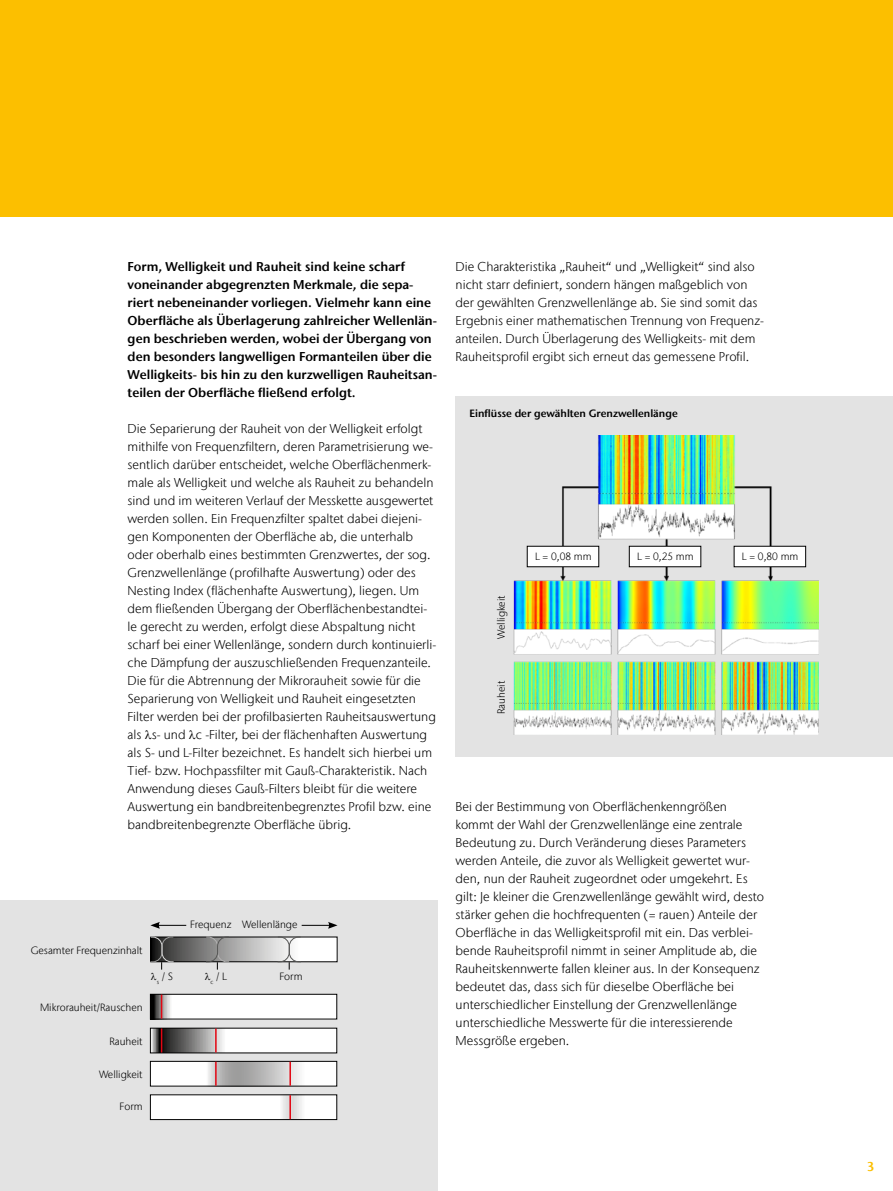
<style>
.page{position:relative;width:893px;height:1191px;background:#fff}
.page>*{position:absolute;margin:0;border:0;box-sizing:border-box;transform-origin:0 0}
.t1{font:300 12.75px/18px "Stone Sans IIITC Com";color:#000}
.t2{font:600 12.75px/18px "Stone Sans IIITC Com";color:#000}
.t3{font:600 12.75px "Stone Sans IIITC Com";color:#fcbf00}
.t4{font:300 10.5px "Stone Sans IIITC Com";color:#000}
.t5{font:600 10.5px "Stone Sans IIITC Com";color:#000}
</style>
<div class="page">
<div style="left:456px;top:396px;width:437px;height:360px;background:#e3e3e3"></div>
<img style="left:513px;top:435px;width:305px;height:300px">
<div style="left:0;top:0;width:893px;height:216px;background:#fcbf00"></div>
<div style="left:0;top:900px;width:437px;height:291px;background:#e3e3e3"></div>
<svg style="left:174px;top:938px;width:162px;height:22px;background:#bbb"></svg>
<div style="left:150px;top:936px;width:188px;height:26px;border:1px solid #000"></div>
<svg style="left:150px;top:922px;width:36px;height:6px"></svg>
<svg style="left:302px;top:922px;width:36px;height:6px"></svg>
<svg style="left:277px;top:936px;width:25px;height:33px"></svg>
<svg style="left:152px;top:996px;width:183px;height:21px;background:#f3f2f2"></svg>
<div style="left:150px;top:994px;width:187px;height:25px;border:1px solid #000"></div>
<svg style="left:161px;top:994px;width:1px;height:24px"></svg>
<svg style="left:153px;top:1029px;width:182px;height:22px;background:#ccc"></svg>
<div style="left:150px;top:1027px;width:187px;height:26px;border:1px solid #000"></div>
<svg style="left:161px;top:1028px;width:1px;height:24px"></svg>
<hr style="left:215px;top:1028px;width:2px;height:24px;background:#e30613">
<svg style="left:152px;top:1063px;width:183px;height:21px;background:#dedede"></svg>
<div style="left:150px;top:1061px;width:187px;height:25px;border:1px solid #000"></div>
<hr style="left:289px;top:1061px;width:2px;height:24px;background:#e30613">
<hr style="left:215px;top:1061px;width:2px;height:24px;background:#e30613">
<svg style="left:152px;top:1096px;width:183px;height:22px;background:#fcfcfc"></svg>
<div style="left:150px;top:1094px;width:187px;height:26px;border:1px solid #000"></div>
<hr style="left:289px;top:1095px;width:2px;height:24px;background:#e30613">
<div style="left:527px;top:546px;width:72px;height:21px;background:#fff"></div>
<div style="left:629px;top:546px;width:72px;height:21px;background:#fff"></div>
<div style="left:734px;top:546px;width:72px;height:21px;background:#fff"></div>
<svg style="left:150px;top:936px;width:24px;height:34px"></svg>
<svg style="left:205px;top:936px;width:25px;height:34px"></svg>
<p class="t2" style="left:128px;top:257px;width:311px">Form, Welligkeit und Rauheit sind keine scharf voneinander abgegrenzten Merkmale, die sepa&shy;riert nebeneinander vorliegen. Vielmehr kann eine Oberfläche als Überlagerung zahlreicher Wellenlän&shy;gen beschrieben werden, wobei der Übergang von den besonders langwelligen Formanteilen über die Welligkeits- bis hin zu den kurzwelligen Rauheitsan&shy;teilen der Oberfläche fließend erfolgt.</p>
<p class="t1" style="left:128px;top:419px;width:310px">Die Separierung der Rauheit von der Welligkeit erfolgt mithilfe von Frequenzfiltern, deren Parametrisierung we&shy;sentlich darüber entscheidet, welche Oberflächenmerk&shy;male als Welligkeit und welche als Rauheit zu behandeln sind und im weiteren Verlauf der Messkette ausgewertet werden sollen. Ein Frequenzfilter spaltet dabei diejeni&shy;gen Komponenten der Oberfläche ab, die unterhalb oder oberhalb eines bestimmten Grenzwertes, der sog.<br>Grenzwellenlänge (profilhafte Auswertung) oder des Nesting Index (flächenhafte Auswertung), liegen. Um dem fließenden Übergang der Oberflächenbestandtei&shy;le gerecht zu werden, erfolgt diese Abspaltung nicht scharf bei einer Wellenlänge, sondern durch kontinuierli&shy;che Dämpfung der auszuschließenden Frequenzanteile.<br>Die für die Abtrennung der Mikrorauheit sowie für die Separierung von Welligkeit und Rauheit eingesetzten Filter werden bei der profilbasierten Rauheitsauswertung als s- und c -Filter, bei der flächenhaften Auswertung als S- und L-Filter bezeichnet. Es handelt sich hierbei um Tief- bzw. Hochpassfilter mit Gauß-Charakteristik. Nach Anwendung dieses Gauß-Filters bleibt für die weitere Auswertung ein bandbreitenbegrenztes Profil bzw. eine bandbreitenbegrenzte Oberfläche übrig.</p>
<p class="t4" style="left:31px;top:944px;width:113px">Gesamter Frequenzinhalt</p>
<p class="t4" style="left:40px;top:1000px;width:104px">Mikrorauheit/Rauschen</p>
<p class="t4" style="left:109px;top:1034px;width:35px">Rauheit</p>
<p class="t4" style="left:99px;top:1067px;width:45px">Welligkeit</p>
<p class="t4" style="left:120px;top:1100px;width:24px">Form</p>
<p class="t4" style="left:190px;top:918px;width:109px">Frequenz Wellenlänge</p>
<p class="t4" style="left:157px;top:970px;width:18px"><sub>s</sub> / S</p>
<p class="t4" style="left:211px;top:970px;width:18px"><sub>c</sub> / L</p>
<p class="t4" style="left:280px;top:970px;width:24px">Form</p>
<p class="t1" style="left:456px;top:257px;width:310px">Die Charakteristika „Rauheit“ und „Welligkeit“ sind also nicht starr definiert, sondern hängen maßgeblich von der gewählten Grenzwellenlänge ab. Sie sind somit das Ergebnis einer mathematischen Trennung von Frequenz&shy;anteilen. Durch Überlagerung des Welligkeits- mit dem Rauheitsprofil ergibt sich erneut das gemessene Profil.</p>
<p class="t5" style="left:469px;top:407px;width:210px">Einflüsse der gewählten Grenzwellenlänge</p>
<p class="t4" style="left:495px;top:639px;width:45px;rotate:-90deg">Welligkeit</p>
<p class="t4" style="left:495px;top:714px;width:35px;rotate:-90deg">Rauheit</p>
<p class="t4" style="left:535px;top:550px;width:58px">L = 0,08 mm</p>
<p class="t4" style="left:637px;top:550px;width:58px">L = 0,25 mm</p>
<p class="t4" style="left:742px;top:550px;width:58px">L = 0,80 mm</p>
<p class="t1" style="left:456px;top:797px;width:310px">Bei der Bestimmung von Oberflächenkenngrößen kommt der Wahl der Grenzwellenlänge eine zentrale Bedeutung zu. Durch Veränderung dieses Parameters werden Anteile, die zuvor als Welligkeit gewertet wur&shy;den, nun der Rauheit zugeordnet oder umgekehrt. Es gilt: Je kleiner die Grenzwellenlänge gewählt wird, desto stärker gehen die hochfrequenten (= rauen) Anteile der Oberfläche in das Welligkeitsprofil mit ein. Das verblei&shy;bende Rauheitsprofil nimmt in seiner Amplitude ab, die Rauheitskennwerte fallen kleiner aus. In der Konsequenz bedeutet das, dass sich für dieselbe Oberfläche bei unterschiedlicher Einstellung der Grenzwellenlänge unterschiedliche Messwerte für die interessierende Messgröße ergeben.</p>
<p class="t3" style="left:867px;top:1158px;width:9px">3</p>
</div>
